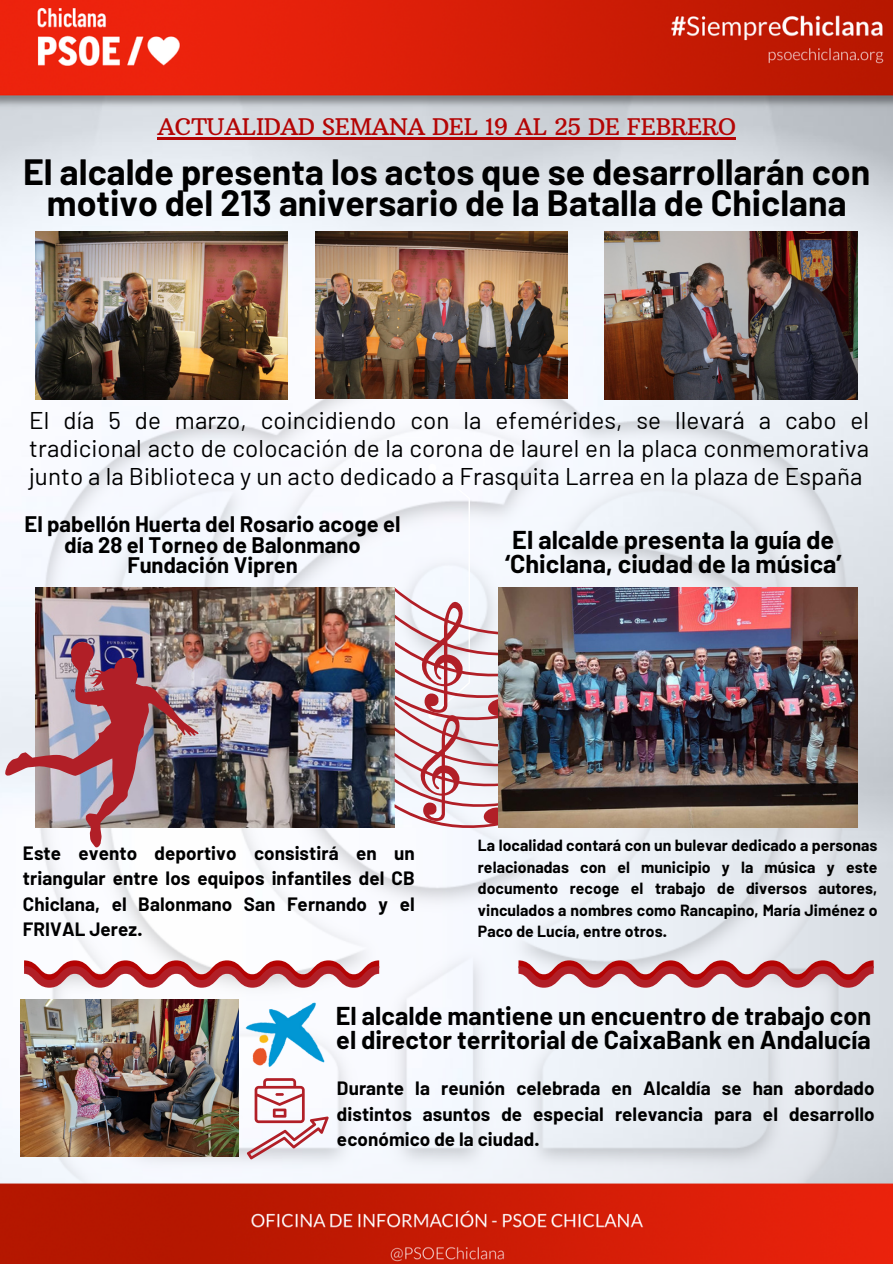
<style>
.page{position:relative;width:893px;height:1264px;background:#fff}
.page>*{position:absolute;margin:0;border:0;box-sizing:border-box;transform-origin:0 0}
.t1{font:700 35.7px/31.3px "Barlow";color:#000;text-align:center}
.t2{font:700 25.2px/23.9px "Barlow";color:#000}
.t3{font:24.15px/27.8px "Barlow";letter-spacing:.005em;color:#000;text-align:justify}
.t4{font:23.25px "Arbutus Slab";letter-spacing:-.02em;color:#b40404}
.t5{font:700 21.9px/20.7px "Barlow";color:#000;text-align:center}
.t6{font:700 18.9px/25.7px "Barlow";letter-spacing:.005em;color:#000;text-align:justify}
.t7{font:700 15.75px/21.5px "Barlow";letter-spacing:.005em;color:#000;text-align:justify}
</style>
<div class="page">
<img style="left:0;top:0;width:892px;height:1263px">
<img style="left:36px;top:231px;width:252px;height:168px">
<img style="left:36px;top:587px;width:358px;height:240px">
<img style="left:315px;top:231px;width:252px;height:168px">
<img style="left:605px;top:231px;width:252px;height:168px">
<svg style="left:394px;top:463px;width:352px;height:391px"></svg>
<svg style="left:394px;top:736px;width:337px;height:138px;fill:#f0f3f9"></svg>
<img style="left:498px;top:587px;width:359px;height:240px">
<img style="left:20px;top:999px;width:219px;height:157px">
<img style="left:4px;top:642px;width:194px;height:205px">
<img style="left:240px;top:999px;width:95px;height:78px">
<svg style="left:247px;top:1078px;width:82px;height:81px"></svg>
<svg style="left:24px;top:960px;width:355px;height:27px"></svg>
<hr style="left:157px;top:137px;width:578px;height:2px;background:#b40404">
<svg style="left:518px;top:960px;width:355px;height:27px;background:#c9757a"></svg>
<p class="t4" style="left:157px;top:112px;width:580px">ACTUALIDAD SEMANA DEL 19 AL 25 DE FEBRERO</p>
<h5 class="t1" style="left:23px;top:155px;width:848px">El alcalde presenta los actos que se desarrollarán con motivo del 213 aniversario de la Batalla de Chiclana</h5>
<h3 class="t3" style="left:29px;top:406px;width:841px">El día 5 de marzo, coincidiendo con la efemérides, se llevará a cabo el tradicional acto de colocación de la corona de laurel en la placa conmemorativa junto a la Biblioteca y un acto dedicado a Frasquita Larrea en la plaza de España</h3>
<p class="t5" style="left:25px;top:512px;width:377px">El pabellón Huerta del Rosario acoge el día 28 el Torneo de Balonmano<br>Fundación Vipren</p>
<p class="t2" style="left:505px;top:527px;width:338px">El alcalde presenta la guía de ‘Chiclana, ciudad de la música’</p>
<p class="t6" style="left:23px;top:839px;width:393px">Este evento deportivo consistirá en un triangular entre los equipos infantiles del CB Chiclana, el Balonmano San Fernando y el FRIVAL Jerez.</p>
<p class="t7" style="left:478px;top:834px;width:401px">La localidad contará con un bulevar dedicado a personas relacionadas con el municipio y la música y este documento recoge el trabajo de diversos autores, vinculados a nombres como Rancapino, María Jiménez o Paco de Lucía, entre otros.</p>
<p class="t2" style="left:336px;top:1002px;width:537px">El alcalde mantiene un encuentro de trabajo con el director territorial de CaixaBank en Andalucía</p>
<h6 class="t6" style="left:337px;top:1074px;width:539px">Durante la reunión celebrada en Alcaldía se han abordado distintos asuntos de especial relevancia para el desarrollo económico de la ciudad.</h6>
</div>
